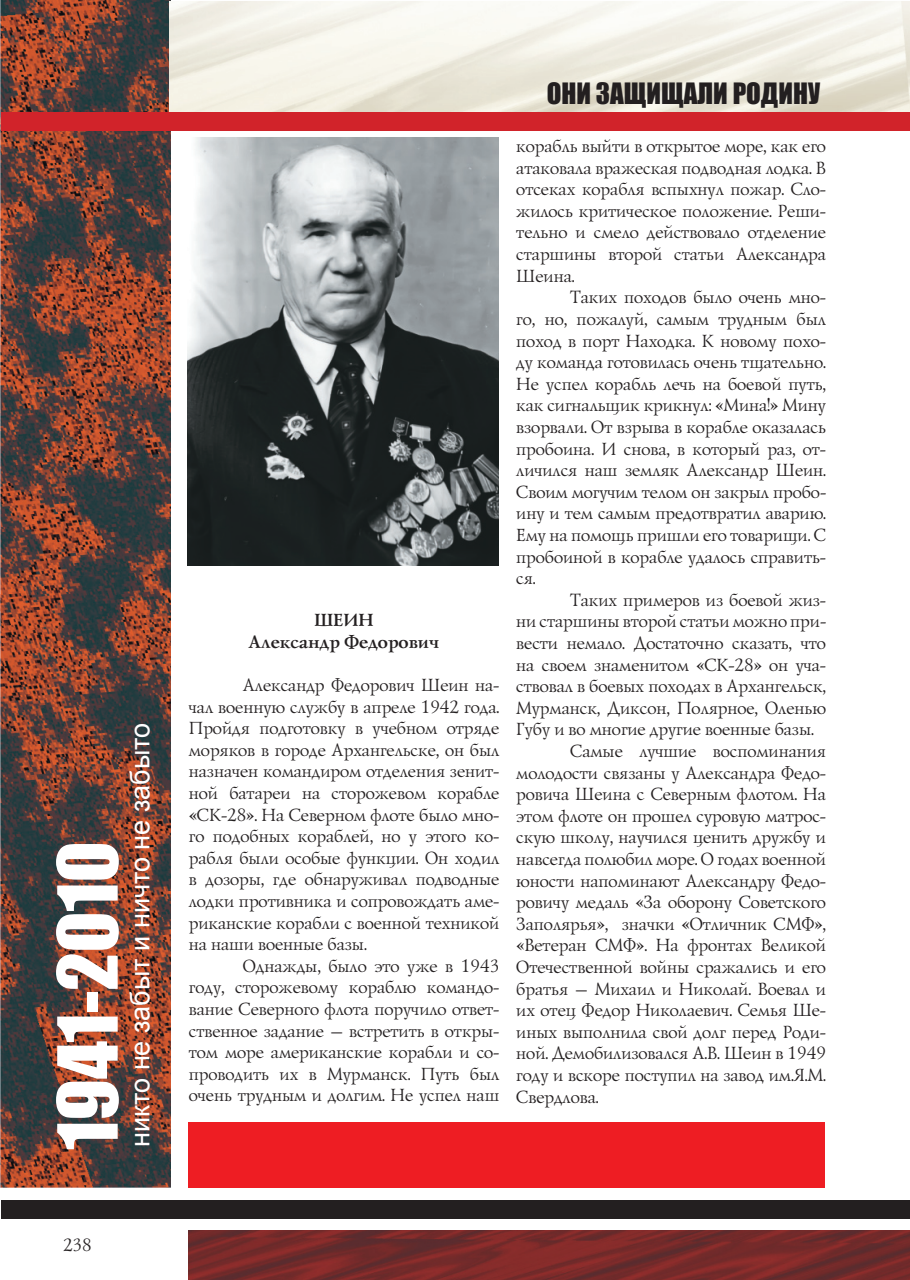
<style>
.page{position:relative;width:910px;height:1280px;background:#fff}
.page>*{position:absolute;margin:0;border:0;box-sizing:border-box;transform-origin:0 0}
.t1{font:76.5px "Impact";color:#fff}
.t2{font:27px "Arial";color:#fff}
.t3{font:27px "Impact";color:#231f20}
.t4{font:18px/21.6px "Lazurski C";color:#231f20;text-align:justify}
.t5{font:700 18px/21.6px "Lazurski C";color:#231f20;text-align:center}
</style>
<div class="page">
<img style="left:1px;top:1px;width:170px;height:1186px">
<img style="left:170px;top:1px;width:740px;height:112px">
<img style="left:188px;top:1230px;width:722px;height:50px">
<div style="left:2px;top:1201px;width:908px;height:18px;background:#231f20"></div>
<div style="left:1px;top:112px;width:908px;height:19px;background:#d1232a"></div>
<img style="left:188px;top:138px;width:310px;height:428px">
<div style="left:188px;top:1122px;width:637px;height:65px;background:#ee1d23"></div>
<h1 class="t1" style="left:41px;top:1150px;width:310px;rotate:-90deg">1941-2010</h1>
<h2 class="t2" style="left:125px;top:1147px;width:426px;rotate:-90deg">никто не забыт и ничто не забыто</h2>
<p class="t4" style="left:62px;top:1236px;width:30px">238</p>
<p class="t5" style="left:248px;top:611px;width:192px">ШЕИН<br>Александр Федорович</p>
<p class="t4" style="left:188px;top:675px;width:313px;text-indent:54px">Александр Федорович Шеин на&shy;чал военную службу в апреле 1942 года.<br>Пройдя подготовку в учебном отряде моряков в городе Архангельске, он был назначен командиром отделения зенит&shy;ной батареи на сторожевом корабле «СК-28». На Северном флоте было мно&shy;го подобных кораблей, но у этого ко&shy;рабля были особые функции. Он ходил в дозоры, где обнаруживал подводные лодки противника и сопровождать аме&shy;риканские корабли с военной техникой на наши военные базы.</p>
<p class="t4" style="left:188px;top:956px;width:313px;text-indent:54px">Однажды, было это уже в 1943 году, сторожевому кораблю командо&shy;вание Северного флота поручило ответ&shy;ственное задание – встретить в откры&shy;том море американские корабли и со&shy;проводить их в Мурманск. Путь был очень трудным и долгим. Не успел наш</p>
<h2 class="t3" style="left:547px;top:77px;width:275px">ОНИ ЗАЩИЩАЛИ РОДИНУ</h2>
<p class="t4" style="left:515px;top:136px;width:312px">корабль выйти в открытое море, как его атаковала вражеская подводная лодка. В отсеках корабля вспыхнул пожар. Сло&shy;жилось критическое положение. Реши&shy;тельно и смело действовало отделение старшины второй статьи Александра Шеина.</p>
<p class="t4" style="left:515px;top:288px;width:312px;text-indent:54px">Таких походов было очень мно&shy;го, но, пожалуй, самым трудным был поход в порт Находка. К новому похо&shy;ду команда готовилась очень тщательно.<br>Не успел корабль лечь на боевой путь, как сигнальщик крикнул: «Мина!» Мину взорвали. От взрыва в корабле оказалась пробоина. И снова, в который раз, от&shy;личился наш земляк Александр Шеин.<br>Своим могучим телом он закрыл пробо&shy;ину и тем самым предотвратил аварию.<br>Ему на помощь пришли его товарищи. С пробоиной в корабле удалось справить&shy;ся.</p>
<p class="t4" style="left:569px;top:590px;width:258px">Таких примеров из боевой жиз-</p>
<p class="t4" style="left:515px;top:612px;width:312px">ни старшины второй статьи можно при-</p>
<p class="t4" style="left:515px;top:633px;width:311px">вести немало. Достаточно сказать, что</p>
<p class="t4" style="left:515px;top:655px;width:312px">на своем знаменитом «СК-28» он уча-</p>
<p class="t4" style="left:515px;top:676px;width:311px">ствовал в боевых походах в Архангельск,</p>
<p class="t4" style="left:515px;top:698px;width:311px">Мурманск, Диксон, Полярное, Оленью</p>
<p class="t4" style="left:515px;top:720px;width:299px">Губу и во многие другие военные базы.</p>
<p class="t4" style="left:569px;top:741px;width:257px">Самые лучшие воспоминания</p>
<p class="t4" style="left:515px;top:763px;width:312px">молодости связаны у Александра Федо-</p>
<p class="t4" style="left:515px;top:784px;width:311px">ровича Шеина с Северным флотом. На</p>
<p class="t4" style="left:515px;top:806px;width:312px">этом флоте он прошел суровую матрос-</p>
<p class="t4" style="left:515px;top:828px;width:311px">скую школу, научился ценить дружбу и</p>
<p class="t4" style="left:515px;top:849px;width:311px">навсегда полюбил море. О годах военной</p>
<p class="t4" style="left:515px;top:871px;width:312px">юности напоминают Александру Федо-</p>
<p class="t4" style="left:515px;top:892px;width:311px">ровичу медаль «За оборону Советского</p>
<p class="t4" style="left:515px;top:914px;width:311px">Заполярья», значки «Отличник СМФ»,</p>
<p class="t4" style="left:515px;top:936px;width:311px">«Ветеран СМФ». На фронтах Великой</p>
<p class="t4" style="left:515px;top:957px;width:311px">Отечественной войны сражались и его</p>
<p class="t4" style="left:515px;top:979px;width:311px">братья – Михаил и Николай. Воевал и</p>
<p class="t4" style="left:515px;top:1000px;width:312px">их отец Федор Николаевич. Семья Ше-</p>
<p class="t4" style="left:515px;top:1022px;width:312px">иных выполнила свой долг перед Роди-</p>
<p class="t4" style="left:515px;top:1044px;width:311px">ной. Демобилизовался А.В. Шеин в 1949</p>
<p class="t4" style="left:515px;top:1065px;width:311px">году и вскоре поступил на завод им.Я.М.</p>
<p class="t4" style="left:515px;top:1087px;width:84px">Свердлова.</p>
</div>
